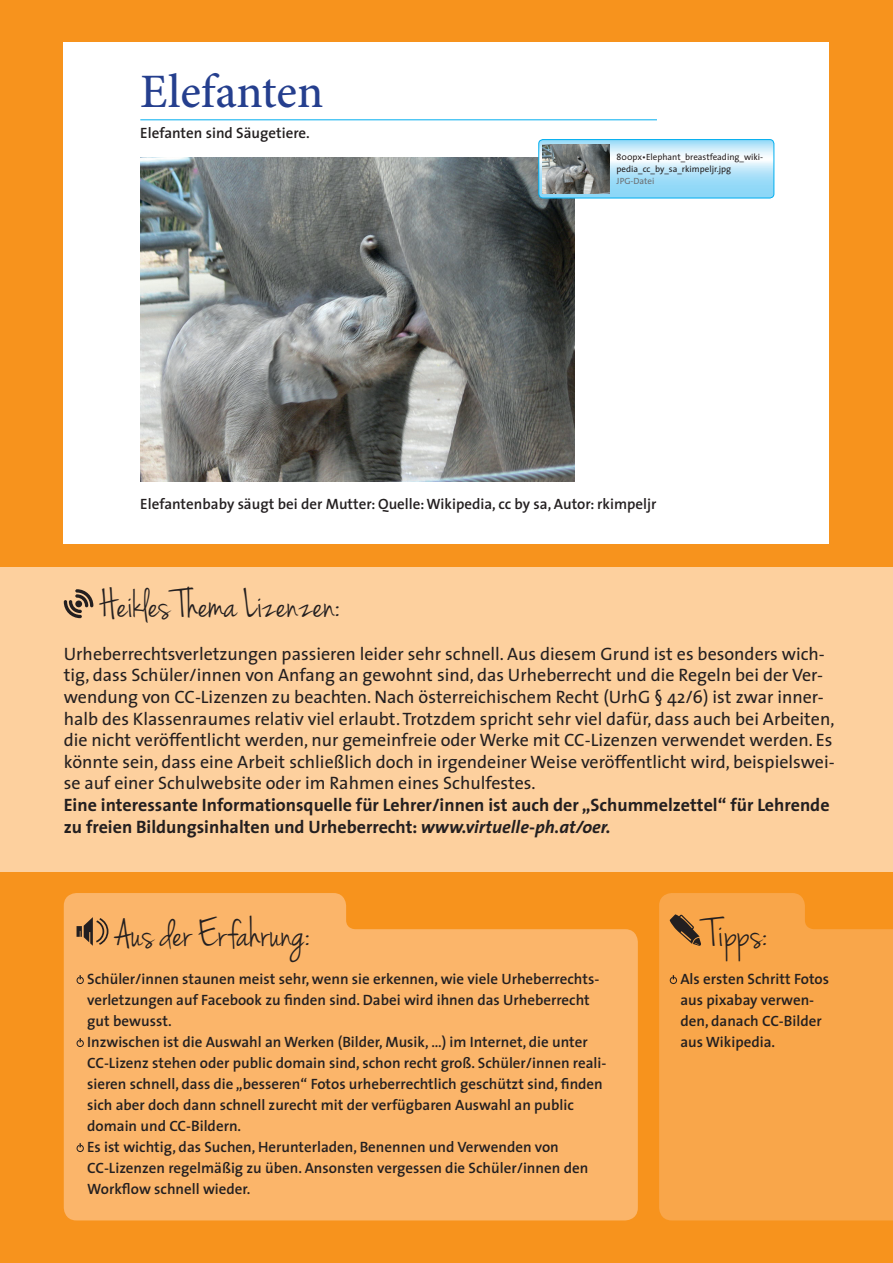
<style>
.page{position:relative;width:893px;height:1263px;background:#f7931d}
.page>*{position:absolute;margin:0;border:0;box-sizing:border-box;transform-origin:0 0}
.t1{font:500 48px "Minion Pro";color:#253f8e}
.t2{font:42px "Jenna Sue";color:#231f20}
.t3{font:18px/21.6px "The Sans";color:#231f20}
.t4{font:700 18px/21.6px "The Sans";color:#231f20}
.t5{font:600 15px/21px "The Sans";color:#231f20}
.t6{font:9px/12px "The Sans";color:#231f20}
.t7{font:9px "The Sans";color:#6c6d70}
.s1{font-style:italic}
</style>
<div class="page">
<div style="left:0;top:568px;width:893px;height:304px;background:#fdd09e"></div>
<svg style="left:64px;top:589px;width:29px;height:29px"></svg>
<div style="left:659px;top:893px;width:234px;height:327px;background:#f9a64a"></div>
<div style="left:64px;top:893px;width:574px;height:327px;background:#fbb56a"></div>
<svg style="left:77px;top:917px;width:31px;height:29px"></svg>
<svg style="left:77px;top:975px;width:7px;height:9px"></svg>
<svg style="left:77px;top:1038px;width:7px;height:9px"></svg>
<svg style="left:77px;top:1143px;width:7px;height:9px"></svg>
<div style="left:64px;top:42px;width:765px;height:502px;background:#fff"></div>
<svg style="left:669px;top:914px;width:32px;height:32px"></svg>
<svg style="left:670px;top:975px;width:7px;height:9px"></svg>
<img style="left:140px;top:157px;width:435px;height:325px">
<hr style="left:140px;top:119px;width:517px;height:1px;background:#00aeef">
<svg style="left:539px;top:140px;width:235px;height:58px;background:#b9e5f8"></svg>
<div style="left:539px;top:139px;width:235px;height:59px;border:1px solid #00aeef;border-radius:4px"></div>
<img style="left:543px;top:144px;width:66px;height:50px">
<h1 class="t1" style="left:140px;top:59px;width:185px">Elefanten</h1>
<p class="t5" style="left:140px;top:122px;width:171px">Elefanten sind Säugetiere.</p>
<p class="t6" style="left:617px;top:150px;width:148px">800px•Elephant_breastfeading_wiki&shy;pedia_cc_by_sa_rkimpeljr.jpg</p>
<p class="t7" style="left:617px;top:173px;width:39px">JPG-Datei</p>
<p class="t5" style="left:140px;top:493px;width:518px">Elefantenbaby säugt bei der Mutter: Quelle: Wikipedia, cc by sa, Autor: rkimpeljr</p>
<h2 class="t2" style="left:100px;top:580px;width:241px">Heikles Thema Lizenzen:</h2>
<p class="t3" style="left:64px;top:642px;width:772px">Urheberrechtsverletzungen passieren leider sehr schnell. Aus diesem Grund ist es besonders wich&shy;tig, dass Schüler/innen von Anfang an gewohnt sind, das Urheberrecht und die Regeln bei der Ver&shy;wendung von CC-Lizenzen zu beachten. Nach österreichischem Recht (UrhG § 42/6) ist zwar inner&shy;halb des Klassenraumes relativ viel erlaubt. Trotzdem spricht sehr viel dafür, dass auch bei Arbeiten, die nicht veröffentlicht werden, nur gemeinfreie oder Werke mit CC-Lizenzen verwendet werden. Es könnte sein, dass eine Arbeit schließlich doch in irgendeiner Weise veröffentlicht wird, beispielswei&shy;se auf einer Schulwebsite oder im Rahmen eines Schulfestes.</p>
<p class="t4" style="left:64px;top:794px;width:767px">Eine interessante Informationsquelle für Lehrer/innen ist auch der „Schummelzettel“ für Lehrende zu freien Bildungsinhalten und Urheberrecht: <span class="s1">www.virtuelle-ph.at/oer.</span></p>
<h2 class="t2" style="left:115px;top:909px;width:196px">Aus der Erfahrung:</h2>
<p class="t5" style="left:87px;top:968px;width:521px">Schüler/innen staunen meist sehr, wenn sie erkennen, wie viele Urheberrechts&shy;verletzungen auf Facebook zu finden sind. Dabei wird ihnen das Urheberrecht gut bewusst.<br>Inzwischen ist die Auswahl an Werken (Bilder, Musik, …) im Internet, die unter CC-Lizenz stehen oder public domain sind, schon recht groß. Schüler/innen reali&shy;sieren schnell, dass die „besseren“ Fotos urheberrechtlich geschützt sind, finden sich aber doch dann schnell zurecht mit der verfügbaren Auswahl an public domain und CC-Bildern.<br>Es ist wichtig, das Suchen, Herunterladen, Benennen und Verwenden von CC-Lizenzen regelmäßig zu üben. Ansonsten vergessen die Schüler/innen den Workflow schnell wieder.</p>
<h2 class="t2" style="left:708px;top:909px;width:61px">Tipps:</h2>
<p class="t5" style="left:680px;top:968px;width:150px">Als ersten Schritt Fotos aus pixabay verwen&shy;den, danach CC-Bilder aus Wikipedia.</p>
</div>
